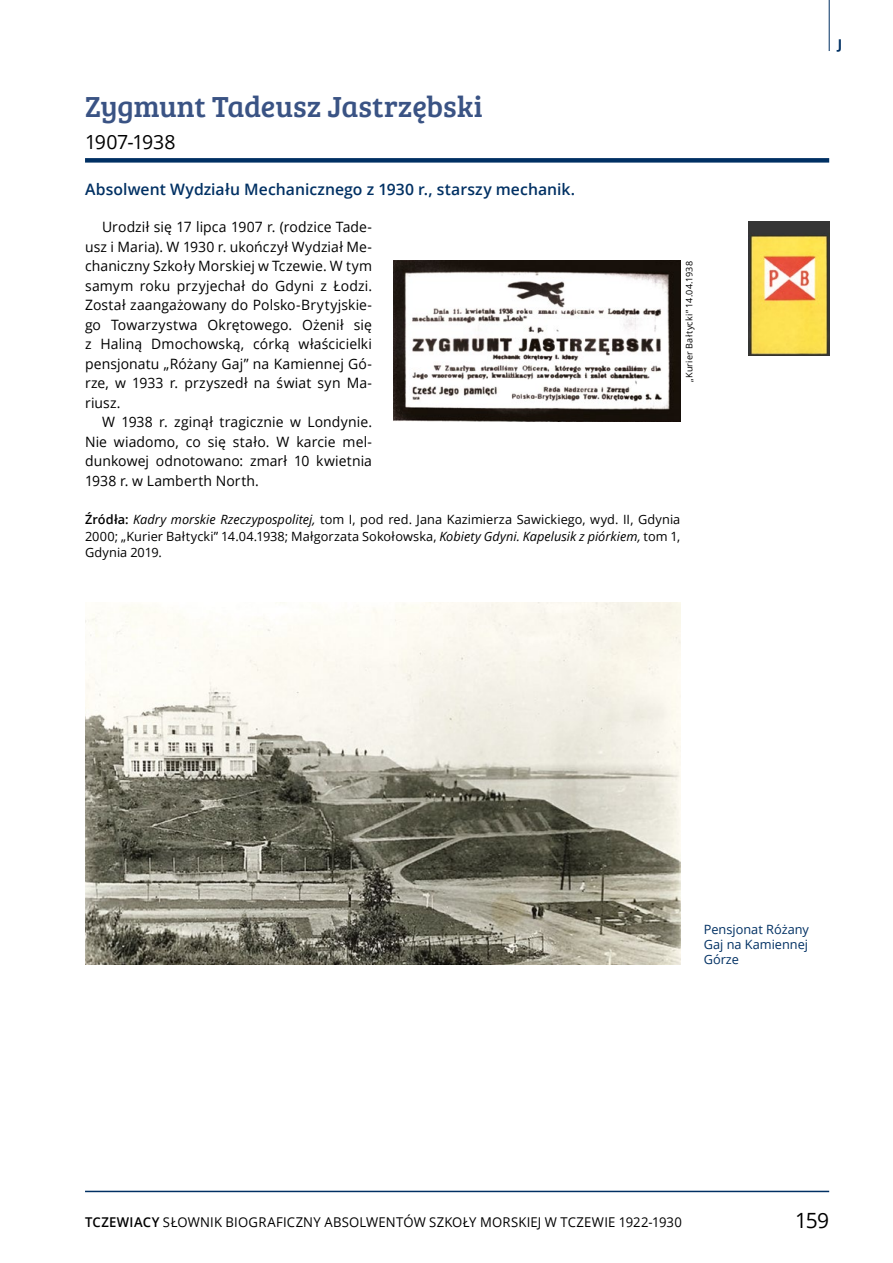
<style>
.page{position:relative;width:893px;height:1263px;background:#fff}
.page>*{position:absolute;margin:0;border:0;box-sizing:border-box;transform-origin:0 0}
.t1{font:30px "Bree Serif";color:#3a5384}
.t2{font:21px "Open Sans";color:#000}
.t3{font:19.5px "Open Sans";letter-spacing:-.015em;color:#000}
.t4{font:600 15.75px "Open Sans";letter-spacing:.005em;color:#003063}
.t5{font:14.25px/19.5px "Open Sans";letter-spacing:.01em;color:#000;text-align:justify}
.t6{font:13.5px "Open Sans";letter-spacing:.015em;color:#000}
.t7{font:700 13.5px "Open Sans";color:#003063}
.t8{font:12.75px/16.5px "Open Sans";letter-spacing:.01em;color:#000;text-align:justify}
.t9{font:12.75px/15.3px "Open Sans";color:#003063;text-align:justify}
.t10{font:9px "Open Sans";letter-spacing:.025em;color:#000}
.s1{font-weight:600}
.s2{font-style:italic}
</style>
<div class="page">
<hr style="left:85px;top:1191px;width:744px;height:1px;background:#003063">
<hr style="left:829px;top:0;width:1px;height:51px;background:#003063">
<div style="left:85px;top:158px;width:744px;height:5px;background:#003063"></div>
<img style="left:393px;top:261px;width:287px;height:160px">
<img style="left:85px;top:603px;width:595px;height:361px">
<img style="left:748px;top:221px;width:81px;height:134px">
<h1 class="t1" style="left:85px;top:85px;width:399px">Zygmunt Tadeusz Jastrzębski</h1>
<h3 class="t3" style="left:85px;top:128px;width:92px">1907-1938</h3>
<p class="t4" style="left:85px;top:178px;width:492px">Absolwent Wydziału Mechanicznego z 1930 r., starszy mechanik.</p>
<p class="t5" style="left:85px;top:217px;width:289px;text-indent:17px">Urodził się 17 lipca 1907 r. (rodzice Tade&shy;usz i Maria). W 1930 r. ukończył Wydział Me&shy;chaniczny Szkoły Morskiej w Tczewie. W tym samym roku przyjechał do Gdyni z Łodzi.<br>Został zaangażowany do Polsko-Brytyjskie&shy;go Towarzystwa Okrętowego. Ożenił się z Haliną Dmochowską, córką właścicielki pensjonatu „Różany Gaj” na Kamiennej Gó&shy;rze, w 1933 r. przyszedł na świat syn Ma&shy;riusz.</p>
<p class="t5" style="left:85px;top:412px;width:289px;text-indent:17px">W 1938 r. zginął tragicznie w Londynie.<br>Nie wiadomo, co się stało. W karcie mel&shy;dunkowej odnotowano: zmarł 10 kwietnia 1938 r. w Lamberth North.</p>
<p class="t10" style="left:683px;top:382px;width:122px;rotate:-90deg">„Kurier Bałtycki” 14.04.1938</p>
<p class="t8" style="left:85px;top:511px;width:597px"><span class="s1">Źródła:</span> <span class="s2">Kadry morskie Rzeczypospolitej,</span> tom I, pod red. Jana Kazimierza Sawickiego, wyd. II, Gdynia 2000; „Kurier Bałtycki” 14.04.1938; Małgorzata Sokołowska, <span class="s2">Kobiety Gdyni. Kapelusik z piórkiem,</span> tom 1, Gdynia 2019.</p>
<p class="t7" style="left:838px;top:34px;width:6px">J</p>
<p class="t9" style="left:704px;top:921px;width:107px">Pensjonat Różany Gaj na Kamiennej Górze</p>
<p class="t6" style="left:85px;top:1212px;width:598px"><span class="s1">TCZEWIACY</span> SŁOWNIK BIOGRAFICZNY ABSOLWENTÓW SZKOŁY MORSKIEJ W TCZEWIE 1922-1930</p>
<h2 class="t2" style="left:795px;top:1206px;width:36px">159</h2>
</div>
